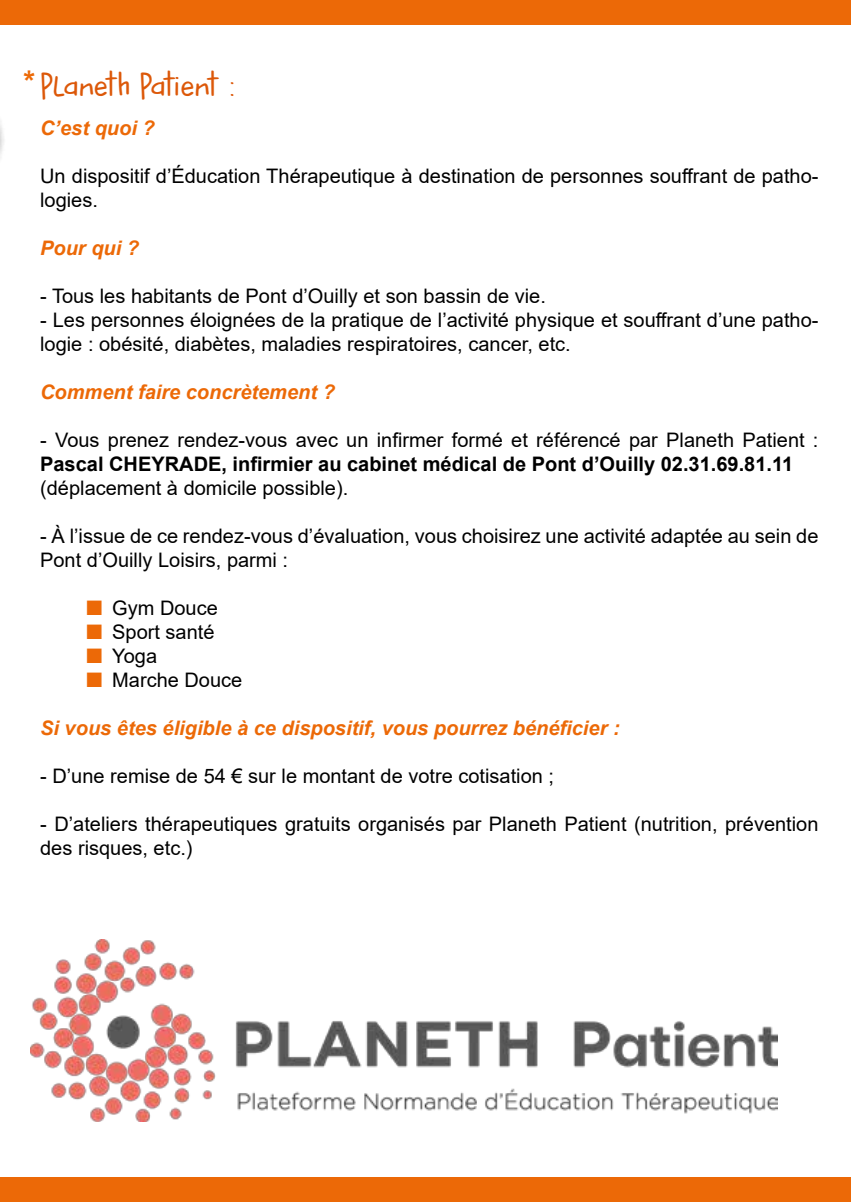
<style>
.page{position:relative;width:851px;height:1202px;background:#fff}
.page>*{position:absolute;margin:0;border:0;box-sizing:border-box;transform-origin:0 0}
.t1{font:30px "DK Buttered Toast";letter-spacing:-.07em;color:#dc5809}
.t2{font:700 30px "Arial";color:#ec6907}
.t3{font:20px/24px "Arial";color:#000}
.t4{font:italic 700 20px "Arial";color:#ec6907}
.t5{font:700 20px "Arial";color:#000}
</style>
<div class="page">
<div style="left:0;top:0;width:850px;height:24px;background:#ec6907"></div>
<div style="left:0;top:1178px;width:850px;height:24px;background:#ec6907"></div>
<div style="left:0;top:87px;width:7px;height:106px;background:#000;opacity:.75"></div>
<img style="left:31px;top:939px;width:746px;height:182px">
<h1 class="t2" style="left:23px;top:60px;width:13px">*</h1>
<h1 class="t1" style="left:40px;top:66px;width:196px">Planeth Patient :</h1>
<p class="t4" style="left:40px;top:115px;width:116px">C’est quoi ?</p>
<p class="t3" style="left:40px;top:164px;width:779px">Un dispositif d’Éducation Thérapeutique à destination de personnes souffrant de patho&shy;logies.</p>
<p class="t4" style="left:40px;top:235px;width:100px">Pour qui ?</p>
<p class="t3" style="left:40px;top:284px;width:507px">- Tous les habitants de Pont d’Ouilly et son bassin de vie.</p>
<p class="t3" style="left:40px;top:308px;width:779px">- Les personnes éloignées de la pratique de l’activité physique et souffrant d’une patho&shy;logie : obésité, diabètes, maladies respiratoires, cancer, etc.</p>
<p class="t4" style="left:40px;top:379px;width:296px">Comment faire concrètement ?</p>
<p class="t3" style="left:40px;top:428px;width:779px">- Vous prenez rendez-vous avec un infirmer formé et référencé par Planeth Patient :</p>
<p class="t5" style="left:40px;top:450px;width:754px">Pascal CHEYRADE, infirmier au cabinet médical de Pont d’Ouilly 02.31.69.81.11</p>
<p class="t3" style="left:40px;top:476px;width:309px">(déplacement à domicile possible).</p>
<p class="t3" style="left:40px;top:524px;width:779px">- À l’issue de ce rendez-vous d’évaluation, vous choisirez une activité adaptée au sein de<br>Pont d’Ouilly Loisirs, parmi :</p>
<p class="t3" style="left:112px;top:596px;width:132px">Gym Douce<br>Sport santé<br>Yoga<br>Marche Douce</p>
<p class="t4" style="left:40px;top:715px;width:581px">Si vous êtes éligible à ce dispositif, vous pourrez bénéficier :</p>
<p class="t3" style="left:40px;top:764px;width:515px">- D’une remise de 54 € sur le montant de votre cotisation ;</p>
<p class="t3" style="left:40px;top:812px;width:779px">- D’ateliers thérapeutiques gratuits organisés par Planeth Patient (nutrition, prévention des risques, etc.)</p>
</div>
